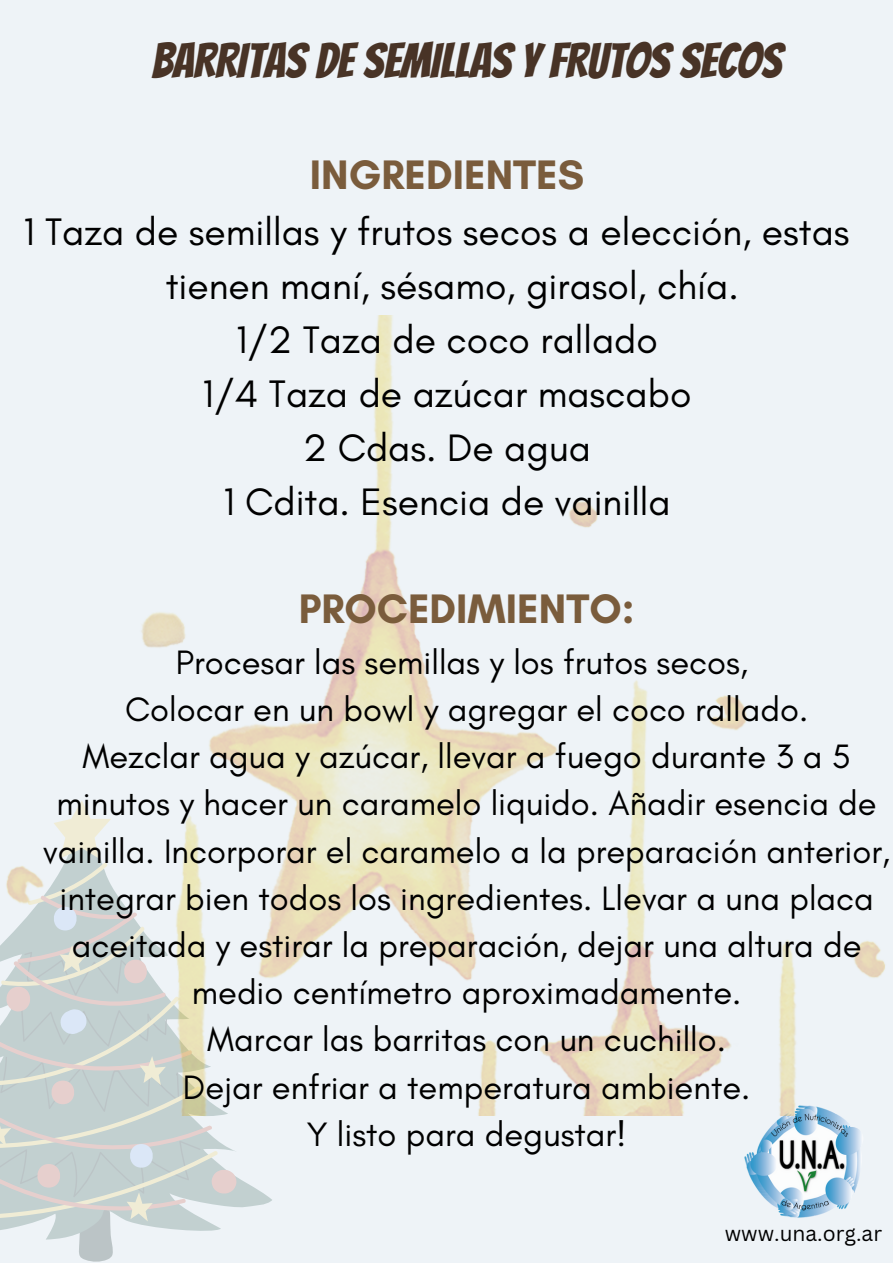
<style>
.page{position:relative;width:893px;height:1264px;background:#fff}
.page>*{position:absolute;margin:0;border:0;box-sizing:border-box;transform-origin:0 0}
.t1{font:48.6px "Bangers";color:#483326}
.t2{font:700 42px "Glacial Indifference";color:#7a5c3c}
.t3{font:39px "Glacial Indifference";color:#000}
.t4{font:34.5px/47.2px "Glacial Indifference";color:#000;text-align:center}
.t5{font:21px "Canva Sans";color:#000}
</style>
<div class="page">
<div style="left:0;top:0;width:892px;height:1262px;background:#eef3f7"></div>
<img style="left:744px;top:1115px;width:116px;height:103px">
<svg style="left:79px;top:1239px;width:34px;height:23px"></svg>
<svg style="left:0;top:1177px;width:272px;height:62px"></svg>
<svg style="left:166px;top:1115px;width:70px;height:105px;fill:#c2d0d0"></svg>
<svg style="left:0;top:1115px;width:166px;height:106px;background:#cdd4d1"></svg>
<svg style="left:0;top:941px;width:157px;height:251px;background:#c9d2d1"></svg>
<img style="left:5px;top:315px;width:880px;height:800px">
<h1 class="t1" style="left:152px;top:35px;width:631px">BARRITAS DE SEMILLAS Y FRUTOS SECOS</h1>
<p class="t2" style="left:310px;top:149px;width:276px">INGREDIENTES</p>
<p class="t3" style="left:23px;top:208px;width:827px">1 Taza de semillas y frutos secos a elección, estas</p>
<p class="t3" style="left:166px;top:262px;width:574px">tienen maní, sésamo, girasol, chía.</p>
<p class="t3" style="left:236px;top:316px;width:423px">1/2 Taza de coco rallado</p>
<p class="t3" style="left:202px;top:370px;width:490px">1/4 Taza de azúcar mascabo</p>
<p class="t3" style="left:303px;top:424px;width:289px">2 Cdas. De agua</p>
<p class="t3" style="left:223px;top:477px;width:449px">1 Cdita. Esencia de vainilla</p>
<p class="t2" style="left:299px;top:583px;width:337px">PROCEDIMIENTO:</p>
<p class="t4" style="left:43px;top:638px;width:848px">Procesar las semillas y los frutos secos,<br>Colocar en un bowl y agregar el coco rallado.<br>Mezclar agua y azúcar, llevar a fuego durante 3 a 5 minutos y hacer un caramelo liquido. Añadir esencia de vainilla. Incorporar el caramelo a la preparación anterior, integrar bien todos los ingredientes. Llevar a una placa aceitada y estirar la preparación, dejar una altura de medio centímetro aproximadamente.<br>Marcar las barritas con un cuchillo.<br>Dejar enfriar a temperatura ambiente.<br>Y listo para degustar!</p>
<p class="t5" style="left:724px;top:1218px;width:159px">www.una.org.ar</p>
</div>
